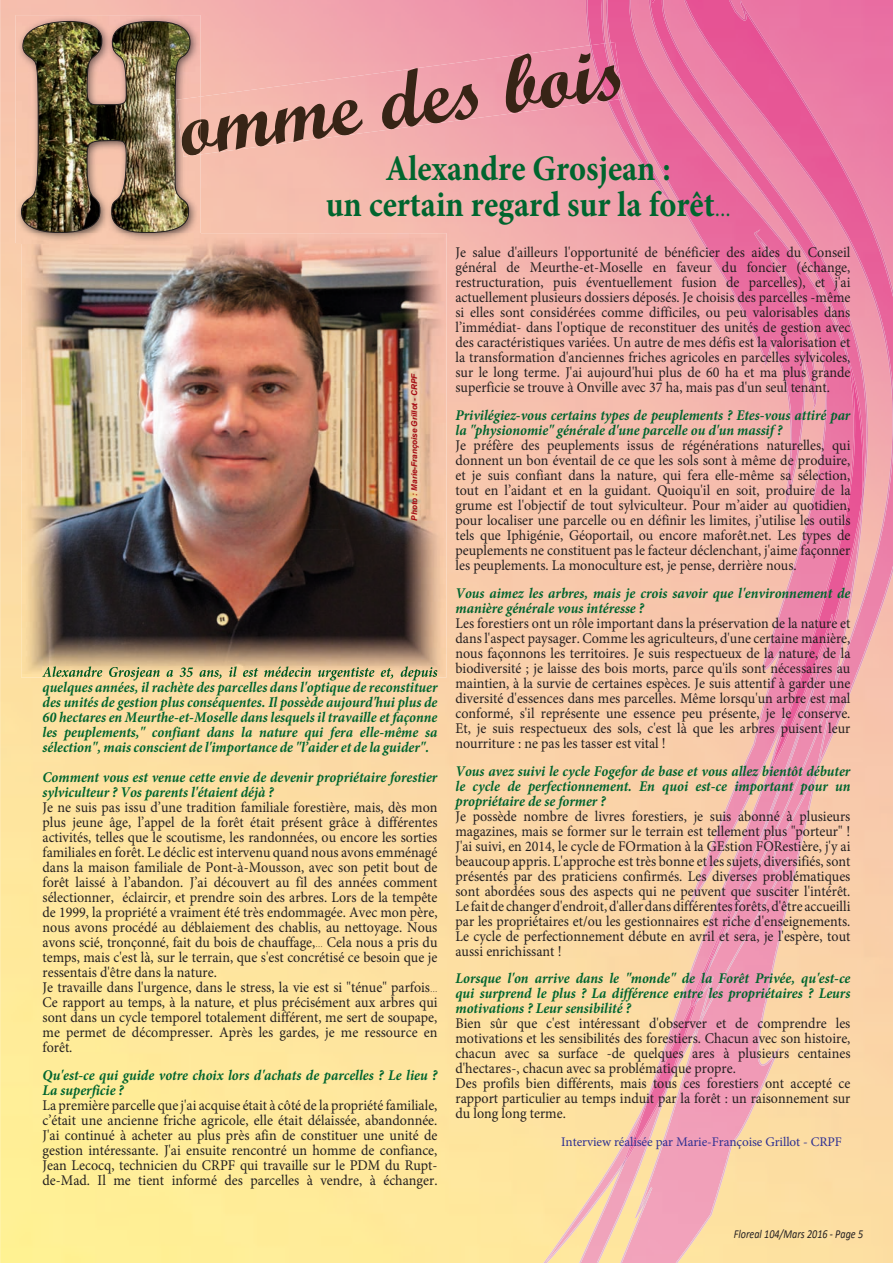
<style>
.page{position:relative;width:893px;height:1263px;background:#fff}
.page>*{position:absolute;margin:0;border:0;box-sizing:border-box;transform-origin:0 0}
.t1{font:81px "Script MT Bold";color:#372416}
.t2{font:700 36px/36px "Minion Pro";color:#00652e;text-align:center;scale:.9 1}
.t3{font:14.85px/15px "Minion Pro";color:#231f20;text-align:justify;scale:.94 1}
.t4{font:italic 700 14.85px/15px "Minion Pro";color:#00652e;scale:.94 1}
.t5{font:13.2px "Minion Pro";letter-spacing:-.005em;color:#2e3092}
.t6{font:italic 12.15px "Calibri";color:#231f20;scale:.83 1}
.t7{font:italic 700 11.25px "Utsaah";color:#a70a12}
.s1{font-size:18px}
.s2{font-size:8.1px}
</style>
<div class="page">
<img style="left:579px;top:0;width:289px;height:1263px">
<img style="left:607px;top:0;width:41px;height:899px">
<img style="left:622px;top:1169px;width:194px;height:94px">
<img style="left:749px;top:0;width:144px;height:1120px">
<img style="left:648px;top:0;width:101px;height:614px">
<img style="left:843px;top:341px;width:21px;height:170px">
<img style="left:750px;top:599px;width:113px;height:267px">
<img style="left:625px;top:614px;width:208px;height:549px">
<img style="left:620px;top:643px;width:207px;height:526px">
<img style="left:200px;top:43px;width:422px;height:111px">
<img style="left:591px;top:42px;width:29px;height:1px">
<img style="left:590px;top:43px;width:31px;height:58px">
<img style="left:42px;top:677px;width:395px;height:3px">
<img style="left:16px;top:15px;width:184px;height:228px">
<img style="left:190px;top:97px;width:10px;height:60px">
<img style="left:21px;top:21px;width:169px;height:212px">
<img style="left:21px;top:233px;width:425px;height:444px">
<img style="left:21px;top:233px;width:179px;height:10px">
<img style="left:42px;top:666px;width:395px;height:11px">
<h1 class="t1" style="left:173px;top:77px;width:451px;rotate:-7deg">omme des bois</h1>
<h2 class="t2" style="left:326px;top:150px;width:451px">Alexandre Grosjean :<br>un certain regard sur la forêt<span class="s1">…</span></h2>
<p class="t7" style="left:409px;top:521px;width:149px;rotate:-90deg">Photo : Marie-Françoise Grillot - CRPF</p>
<p class="t4" style="left:43px;top:679px;width:422px;text-align:justify">quelques années, il rachète des parcelles dans l'optique de reconstituer des unités de gestion plus conséquentes. Il possède aujourd'hui plus de 60 hectares en Meurthe-et-Moselle dans lesquels il travaille et façonne les peuplements," confiant dans la nature qui fera elle-même sa sélection", mais conscient de l'importance de "l’aider et de la guider".</p>
<p class="t4" style="left:43px;top:769px;width:422px">Comment vous est venue cette envie de devenir propriétaire forestier sylviculteur ? Vos parents l'étaient déjà ?</p>
<p class="t3" style="left:43px;top:800px;width:422px;text-align:left">Je ne suis pas issu d’une tradition familiale forestière, mais, dès mon plus jeune âge, l’appel de la forêt était présent grâce à différentes activités, telles que le scoutisme, les randonnées, ou encore les sorties familiales en forêt. Le déclic est intervenu quand nous avons emménagé dans la maison familiale de Pont-à-Mousson, avec son petit bout de forêt laissé à l’abandon. J’ai découvert au fil des années comment sélectionner, éclaircir, et prendre soin des arbres. Lors de la tempête de 1999, la propriété a vraiment été très endommagée. Avec mon père, nous avons procédé au déblaiement des chablis, au nettoyage. Nous avons scié, tronçonné, fait du bois de chauffage,<span class="s2">…</span> Cela nous a pris du temps, mais c'est là, sur le terrain, que s'est concrétisé ce besoin que je ressentais d'être dans la nature.<br>Je travaille dans l'urgence, dans le stress, la vie est si "ténue" parfois<span class="s2">… </span>Ce rapport au temps, à la nature, et plus précisément aux arbres qui sont dans un cycle temporel totalement différent, me sert de soupape, me permet de décompresser. Après les gardes, je me ressource en forêt.</p>
<p class="t4" style="left:43px;top:1067px;width:422px">Qu'est-ce qui guide votre choix lors d'achats de parcelles ? Le lieu ?<br>La superficie ?</p>
<p class="t3" style="left:43px;top:1097px;width:422px">La première parcelle que j'ai acquise était à côté de la propriété familiale, c’était une ancienne friche agricole, elle était délaissée, abandonnée.<br>J'ai continué à acheter au plus près afin de constituer une unité de gestion intéressante. J'ai ensuite rencontré un homme de confiance, Jean Lecocq, technicien du CRPF qui travaille sur le PDM du Rupt&shy;de-Mad. Il me tient informé des parcelles à vendre, à échanger.</p>
<p class="t3" style="left:455px;top:245px;width:422px">Je salue d'ailleurs l'opportunité de bénéficier des aides du Conseil général de Meurthe-et-Moselle en faveur du foncier (échange, restructuration, puis éventuellement fusion de parcelles), et j'ai actuellement plusieurs dossiers déposés. Je choisis des parcelles -même si elles sont considérées comme difficiles, ou peu valorisables dans l’immédiat- dans l'optique de reconstituer des unités de gestion avec des caractéristiques variées. Un autre de mes défis est la valorisation et la transformation d'anciennes friches agricoles en parcelles sylvicoles, sur le long terme. J'ai aujourd'hui plus de 60 ha et ma plus grande superficie se trouve à Onville avec 37 ha, mais pas d'un seul tenant.</p>
<p class="t4" style="left:455px;top:407px;width:422px">Privilégiez-vous certains types de peuplements ? Etes-vous attiré par la "physionomie" générale d'une parcelle ou d'un massif ?</p>
<p class="t3" style="left:455px;top:438px;width:422px">Je préfère des peuplements issus de régénérations naturelles, qui donnent un bon éventail de ce que les sols sont à même de produire, et je suis confiant dans la nature, qui fera elle-même sa sélection, tout en l’aidant et en la guidant. Quoiqu'il en soit, produire de la grume est l'objectif de tout sylviculteur. Pour m’aider au quotidien, pour localiser une parcelle ou en définir les limites, j’utilise les outils tels que Iphigénie, Géoportail, ou encore maforêt.net. Les types de peuplements ne constituent pas le facteur déclenchant, j'aime façonner les peuplements. La monoculture est, je pense, derrière nous.</p>
<p class="t4" style="left:455px;top:585px;width:422px">Vous aimez les arbres, mais je crois savoir que l'environnement de manière générale vous intéresse ?</p>
<p class="t3" style="left:455px;top:616px;width:422px">Les forestiers ont un rôle important dans la préservation de la nature et dans l'aspect paysager. Comme les agriculteurs, d'une certaine manière, nous façonnons les territoires. Je suis respectueux de la nature, de la biodiversité ; je laisse des bois morts, parce qu'ils sont nécessaires au maintien, à la survie de certaines espèces. Je suis attentif à garder une diversité d'essences dans mes parcelles. Même lorsqu'un arbre est mal conformé, s'il représente une essence peu présente, je le conserve.<br>Et, je suis respectueux des sols, c'est là que les arbres puisent leur nourriture : ne pas les tasser est vital !</p>
<p class="t4" style="left:455px;top:763px;width:422px;text-align:justify">Vous avez suivi le cycle Fogefor de base et vous allez bientôt débuter le cycle de perfectionnement. En quoi est-ce important pour un propriétaire de se former ?</p>
<p class="t3" style="left:455px;top:808px;width:422px">Je possède nombre de livres forestiers, je suis abonné à plusieurs magazines, mais se former sur le terrain est tellement plus "porteur" !<br>J'ai suivi, en 2014, le cycle de FOrmation à la GEstion FORestière, j'y ai beaucoup appris. L'approche est très bonne et les sujets, diversifiés, sont présentés par des praticiens confirmés. Les diverses problématiques sont abordées sous des aspects qui ne peuvent que susciter l'intérêt.<br>Le fait de changer d'endroit, d'aller dans différentes forêts, d'être accueilli par les propriétaires et/ou les gestionnaires est riche d'enseignements.<br>Le cycle de perfectionnement débute en avril et sera, je l'espère, tout aussi enrichissant !</p>
<p class="t4" style="left:455px;top:971px;width:422px;text-align:justify">Lorsque l'on arrive dans le "monde" de la Forêt Privée, qu'est-ce qui surprend le plus ? La différence entre les propriétaires ? Leurs motivations ? Leur sensibilité ?</p>
<p class="t3" style="left:455px;top:1016px;width:422px;text-align:left">Bien sûr que c'est intéressant d'observer et de comprendre les motivations et les sensibilités des forestiers. Chacun avec son histoire, chacun avec sa surface -de quelques ares à plusieurs centaines d'hectares-, chacun avec sa problématique propre.<br>Des profils bien différents, mais tous ces forestiers ont accepté ce rapport particulier au temps induit par la forêt : un raisonnement sur du long long terme.</p>
<p class="t5" style="left:561px;top:1133px;width:282px">Interview réalisée par Marie-Françoise Grillot - CRPF</p>
<p class="t6" style="left:734px;top:1226px;width:157px">Floreal 104/Mars 2016 - Page 5</p>
</div>
